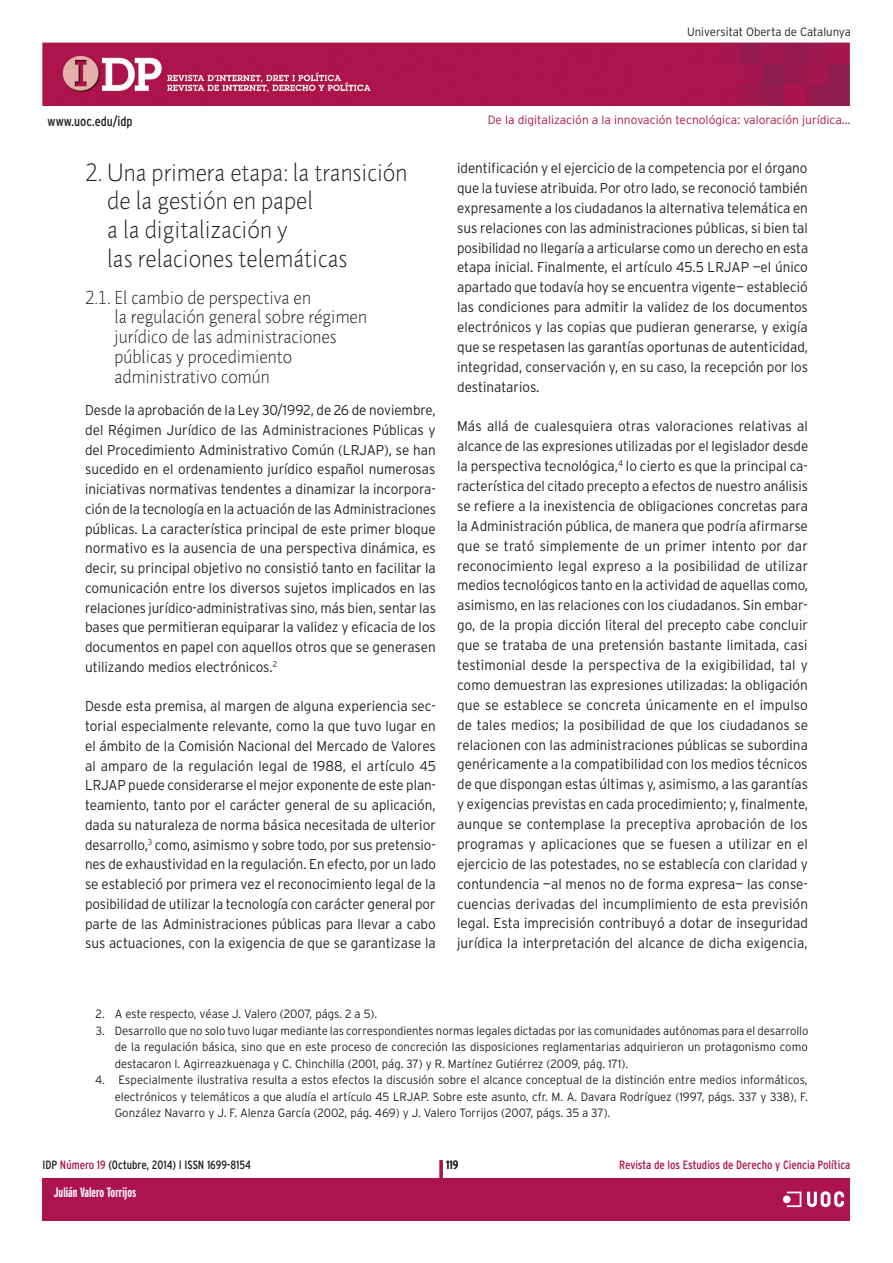
<style>
.page{position:relative;width:893px;height:1263px;background:#fff}
.page>*{position:absolute;margin:0;border:0;box-sizing:border-box;transform-origin:0 0}
._1TITOLTEXTGENERAL{font:300 24px/28.8px "Pragma ND";color:#231f20;scale:.95 1}
._2TITOLTEXTRESUM{font:300 18px/19.8px "Pragma ND";color:#231f20;scale:.95 1}
.TEXTGENERAL{font:300 14.25px/20px "Interstate";color:#231f20;text-align:justify;scale:.95 1}
.TEXTGENERAL-2{font:300 14.25px/19.8px "Interstate";color:#231f20;text-align:justify;scale:.94 1}
.t1{font:700 extra-condensed 13.5px "Interstate";color:#fff}
.t2{font:condensed 13.5px "Interstate";color:#231f20}
.notassegüents{font:300 12px/16.5px "Interstate";color:#231f20;text-align:justify;scale:.95 1}
.notassegüents-2{font:300 12px/16.5px "Interstate";color:#231f20;text-align:justify;scale:.94 1}
.t3{font:300 12px "Interstate";color:#ad134c}
.t4{font:condensed 12px "Interstate";color:#ad134c}
.t5{font:condensed 12px "Interstate";color:#231f20}
.t6{font:700 extra-condensed 12px "Interstate";color:#fff}
.s1{color:#ad134c}
</style>
<div class="page">
<img style="left:43px;top:43px;width:807px;height:63px">
<div style="left:43px;top:1178px;width:807px;height:42px;background:#ad134c"></div>
<div style="left:783px;top:1195px;width:8px;height:8px;background:#fff;border-radius:50%"></div>
<svg style="left:787px;top:1191px;width:57px;height:17px"></svg>
<hr style="left:440px;top:1160px;width:3px;height:44px;background:#ad134c">
<p class="notassegüents" style="left:687px;top:23px;width:174px">Universitat Oberta de Catalunya</p>
<p class="t2" style="left:48px;top:113px;width:87px">www.uoc.edu/idp</p>
<p class="_1TITOLTEXTGENERAL" style="left:107px;top:158px;width:318px;text-indent:-22px">2. Una primera etapa: la transición de la gestión en papel<br>a la digitalización y<br>las relaciones telemáticas</p>
<p class="_2TITOLTEXTRESUM" style="left:114px;top:287px;width:267px;text-indent:-29px">2.1. El cambio de perspectiva en<br>la regulación general sobre régimen jurídico de las administraciones públicas y procedimiento administrativo común</p>
<p class="TEXTGENERAL-2" style="left:85px;top:400px;width:375px">Desde la aprobación de la Ley 30/1992, de 26 de noviembre, del Régimen Jurídico de las Administraciones Públicas y del Procedimiento Administrativo Común (LRJAP), se han sucedido en el ordenamiento jurídico español numerosas iniciativas normativas tendentes a dinamizar la incorpora&shy;ción de la tecnología en la actuación de las Administraciones públicas. La característica principal de este primer bloque normativo es la ausencia de una perspectiva dinámica, es decir, su principal objetivo no consistió tanto en facilitar la comunicación entre los diversos sujetos implicados en las relaciones jurídico-administrativas sino, más bien, sentar las bases que permitieran equiparar la validez y eficacia de los documentos en papel con aquellos otros que se generasen utilizando medios electrónicos.<sup>2</sup></p>
<p class="TEXTGENERAL" style="left:85px;top:696px;width:371px">Desde esta premisa, al margen de alguna experiencia sec&shy;torial especialmente relevante, como la que tuvo lugar en el ámbito de la Comisión Nacional del Mercado de Valores al amparo de la regulación legal de 1988, el artículo 45<br>LRJAP puede considerarse el mejor exponente de este plan&shy;teamiento, tanto por el carácter general de su aplicación, dada su naturaleza de norma básica necesitada de ulterior desarrollo,<sup>3</sup> como, asimismo y sobre todo, por sus pretensio&shy;nes de exhaustividad en la regulación. En efecto, por un lado se estableció por primera vez el reconocimiento legal de la posibilidad de utilizar la tecnología con carácter general por parte de las Administraciones públicas para llevar a cabo sus actuaciones, con la exigencia de que se garantizase la</p>
<p class="t3" style="left:488px;top:113px;width:364px">De la digitalización a la innovación tecnológica: valoración jurídica…</p>
<p class="TEXTGENERAL" style="left:457px;top:158px;width:371px">identificación y el ejercicio de la competencia por el órgano que la tuviese atribuida. Por otro lado, se reconoció también expresamente a los ciudadanos la alternativa telemática en sus relaciones con las administraciones públicas, si bien tal posibilidad no llegaría a articularse como un derecho en esta etapa inicial. Finalmente, el artículo 45.5 LRJAP —el único apartado que todavía hoy se encuentra vigente— estableció las condiciones para admitir la validez de los documentos electrónicos y las copias que pudieran generarse, y exigía que se respetasen las garantías oportunas de autenticidad, integridad, conservación y, en su caso, la recepción por los destinatarios.</p>
<p class="TEXTGENERAL" style="left:457px;top:416px;width:371px">Más allá de cualesquiera otras valoraciones relativas al alcance de las expresiones utilizadas por el legislador desde la perspectiva tecnológica,<sup>4</sup> lo cierto es que la principal ca&shy;racterística del citado precepto a efectos de nuestro análisis se refiere a la inexistencia de obligaciones concretas para la Administración pública, de manera que podría afirmarse que se trató simplemente de un primer intento por dar reconocimiento legal expreso a la posibilidad de utilizar medios tecnológicos tanto en la actividad de aquellas como, asimismo, en las relaciones con los ciudadanos. Sin embar&shy;go, de la propia dicción literal del precepto cabe concluir que se trataba de una pretensión bastante limitada, casi testimonial desde la perspectiva de la exigibilidad, tal y como demuestran las expresiones utilizadas: la obligación que se establece se concreta únicamente en el impulso de tales medios; la posibilidad de que los ciudadanos se relacionen con las administraciones públicas se subordina genéricamente a la compatibilidad con los medios técnicos de que dispongan estas últimas y, asimismo, a las garantías y exigencias previstas en cada procedimiento; y, finalmente, aunque se contemplase la preceptiva aprobación de los programas y aplicaciones que se fuesen a utilizar en el ejercicio de las potestades, no se establecía con claridad y contundencia —al menos no de forma expresa— las conse&shy;cuencias derivadas del incumplimiento de esta previsión legal. Esta imprecisión contribuyó a dotar de inseguridad jurídica la interpretación del alcance de dicha exigencia,</p>
<p class="notassegüents" style="left:96px;top:1005px;width:298px">2. A este respecto, véase J. Valero (2007, págs. 2 a 5).</p>
<p class="notassegüents-2" style="left:115px;top:1022px;width:739px;text-indent:-19px">3. Desarrollo que no solo tuvo lugar mediante las correspondientes normas legales dictadas por las comunidades autónomas para el desarrollo de la regulación básica, sino que en este proceso de concreción las disposiciones reglamentarias adquirieron un protagonismo como destacaron I. Agirreazkuenaga y C. Chinchilla (2001, pág. 37) y R. Martínez Gutiérrez (2009, pág. 171).</p>
<p class="notassegüents" style="left:115px;top:1071px;width:731px;text-indent:-20px">4. Especialmente ilustrativa resulta a estos efectos la discusión sobre el alcance conceptual de la distinción entre medios informáticos, electrónicos y telemáticos a que aludía el artículo 45 LRJAP. Sobre este asunto, cfr. M. A. Davara Rodríguez (1997, págs. 337 y 338), F.<br>González Navarro y J. F. Alenza García (2002, pág. 469) y J. Valero Torrijos (2007, págs. 35 a 37).</p>
<p class="t5" style="left:446px;top:1158px;width:14px">119</p>
<p class="t5" style="left:43px;top:1158px;width:210px">IDP <span class="s1">Número 19</span> (Octubre, 2014) I ISSN 1699-8154</p>
<p class="t4" style="left:619px;top:1158px;width:233px">Revista de los Estudios de Derecho y Ciencia Política</p>
<p class="t1" style="left:59px;top:1185px;width:62px">ose R. Agustina</p>
<p class="t1" style="left:54px;top:1185px;width:84px">Julián Valero Torrijos</p>
<p class="t6" style="left:54px;top:1185px;width:31px">Eloi Puig</p>
<p class="t6" style="left:59px;top:1185px;width:31px">Eloi Puig</p>
</div>
